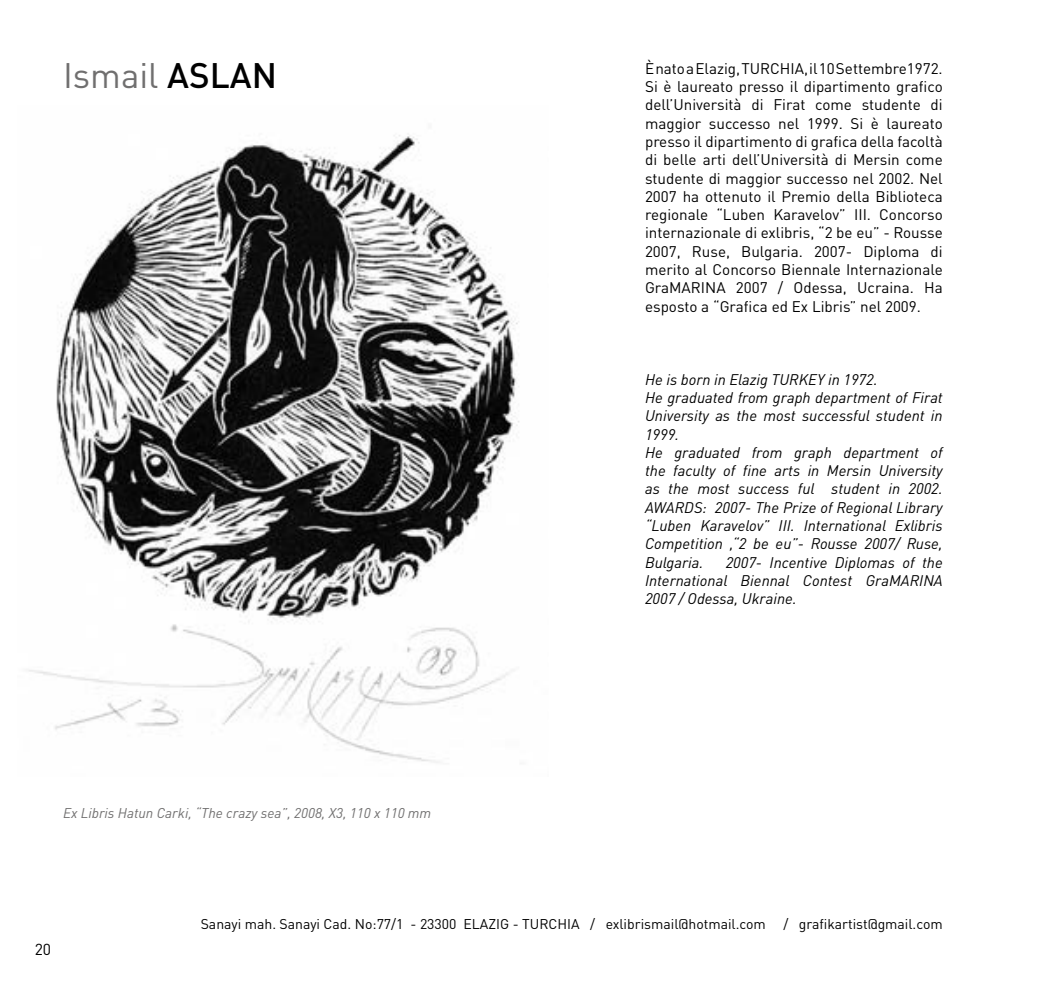
<style>
.page{position:relative;width:1042px;height:993px;background:#fff}
.page>*{position:absolute;margin:0;border:0;box-sizing:border-box;transform-origin:0 0}
.t1{font:35px "DIN Pro";color:#706f6f}
.t2{font:15.75px "DIN Pro";color:#000}
.t3{font:15.22px/18.2px "DIN Pro";color:#000;text-align:justify}
.t4{font:italic 15.22px/18.2px "DIN Pro";color:#000}
.t5{font:14px "DIN Pro";color:#000}
.t6{font:italic 14px "DIN Pro";color:#706f6f}
.s1{font-weight:500;color:#000}
</style>
<div class="page">
<img style="left:28px;top:135px;width:492px;height:628px">
<h1 class="t1" style="left:63px;top:48px;width:215px">Ismail <span class="s1">ASLAN</span></h1>
<p class="t3" style="left:645px;top:58px;width:299px">È nato a Elazig, TURCHIA, il 10 Settembre1972.<br>Si è laureato presso il dipartimento grafico dell’Università di Firat come studente di maggior successo nel 1999. Si è laureato presso il dipartimento di grafica della facoltà di belle arti dell’Università di Mersin come studente di maggior successo nel 2002. Nel 2007 ha ottenuto il Premio della Biblioteca regionale “Luben Karavelov” III. Concorso internazionale di exlibris, “2 be eu” - Rousse 2007, Ruse, Bulgaria. 2007- Diploma di merito al Concorso Biennale Internazionale GraMARINA 2007 / Odessa, Ucraina. Ha esposto a “Grafica ed Ex Libris” nel 2009.</p>
<p class="t4" style="left:645px;top:368px;width:299px">He is born in Elazig TURKEY in 1972.<br>He graduated from graph department of Firat University as the most successful student in 1999.<br>He graduated from graph department of the faculty of fine arts in Mersin University as the most success ful student in 2002.<br>AWARDS: 2007- The Prize of Regional Library “Luben Karavelov” III. International Exlibris Competition ,“2 be eu”- Rousse 2007/ Ruse, Bulgaria.</p>
<p class="t4" style="left:645px;top:551px;width:299px;text-align:justify;text-indent:81px">2007- Incentive Diplomas of the International Biennal Contest GraMARINA 2007 / Odessa, Ukraine.</p>
<p class="t6" style="left:63px;top:801px;width:370px">Ex Libris Hatun Carki, “The crazy sea”, 2008, X3, 110 x 110 mm</p>
<p class="t2" style="left:35px;top:936px;width:18px">20</p>
<p class="t5" style="left:201px;top:912px;width:743px">Sanayi mah. Sanayi Cad. No:77/1 - 23300 ELAZIG - TURCHIA / exlibrismail@hotmail.com / grafikartist@gmail.com</p>
</div>
